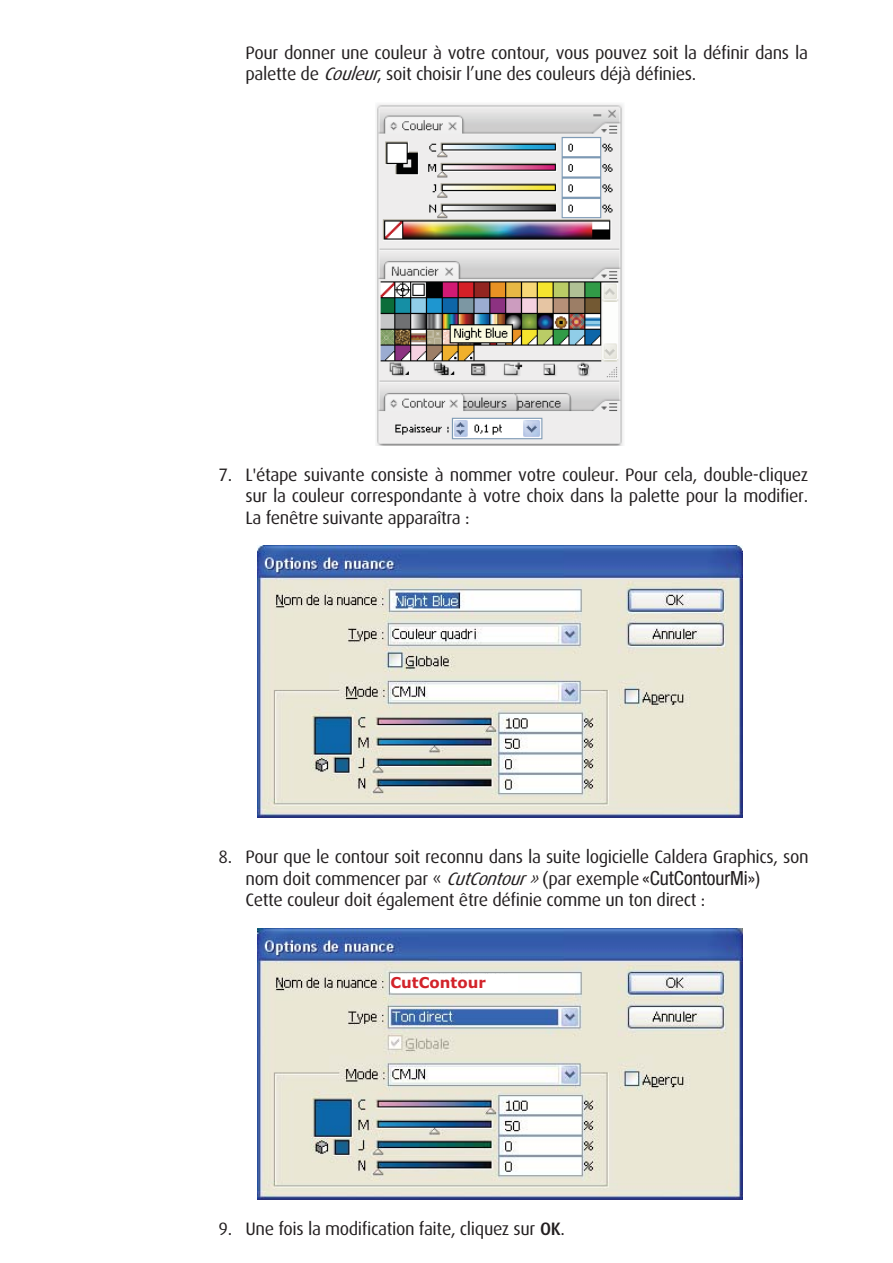
<style>
.page{position:relative;width:893px;height:1263px;background:#fff}
.page>*{position:absolute;margin:0;border:0;box-sizing:border-box;transform-origin:0 0}
.t1{font:condensed 19.5px "Helvetica Neue";color:#231f20}
.t2{font:18px/21.5px "Dax";letter-spacing:-.02em;color:#231f20;text-align:justify}
.t3{font:700 15px "Verdana";color:#d2232a}
.s1{font-style:italic}
.s2{font-weight:500}
</style>
<div class="page">
<img style="left:376px;top:104px;width:247px;height:341px">
<img style="left:257px;top:546px;width:485px;height:271px">
<img style="left:257px;top:928px;width:485px;height:271px">
<div style="left:390px;top:974px;width:128px;height:18px;background:#fff"></div>
<p class="t2" style="left:245px;top:42px;width:564px">Pour donner une couleur à votre contour, vous pouvez soit la définir dans la palette de <span class="s1">Couleur</span>, soit choisir l’une des couleurs déjà définies.</p>
<p class="t2" style="left:245px;top:464px;width:564px;text-indent:-27px">7. L'étape suivante consiste à nommer votre couleur. Pour cela, double-cliquez sur la couleur correspondante à votre choix dans la palette pour la modifier.<br>La fenêtre suivante apparaîtra :</p>
<p class="t2" style="left:245px;top:847px;width:565px;text-indent:-27px">8. Pour que le contour soit reconnu dans la suite logicielle Caldera Graphics, son nom doit commencer par « <span class="s1">CutContour»</span>(par exemple « <span class="s1">CutContourRapide</span>»).<br>Cette couleur doit également être définie comme un ton direct :</p>
<p class="t1" style="left:642px;top:867px;width:120px">«CutContourMi»)</p>
<p class="t3" style="left:390px;top:973px;width:97px">CutContour</p>
<p class="t2" style="left:218px;top:1218px;width:348px">9. Une fois la modification faite, cliquez sur <span class="s2">OK</span>.</p>
</div>
